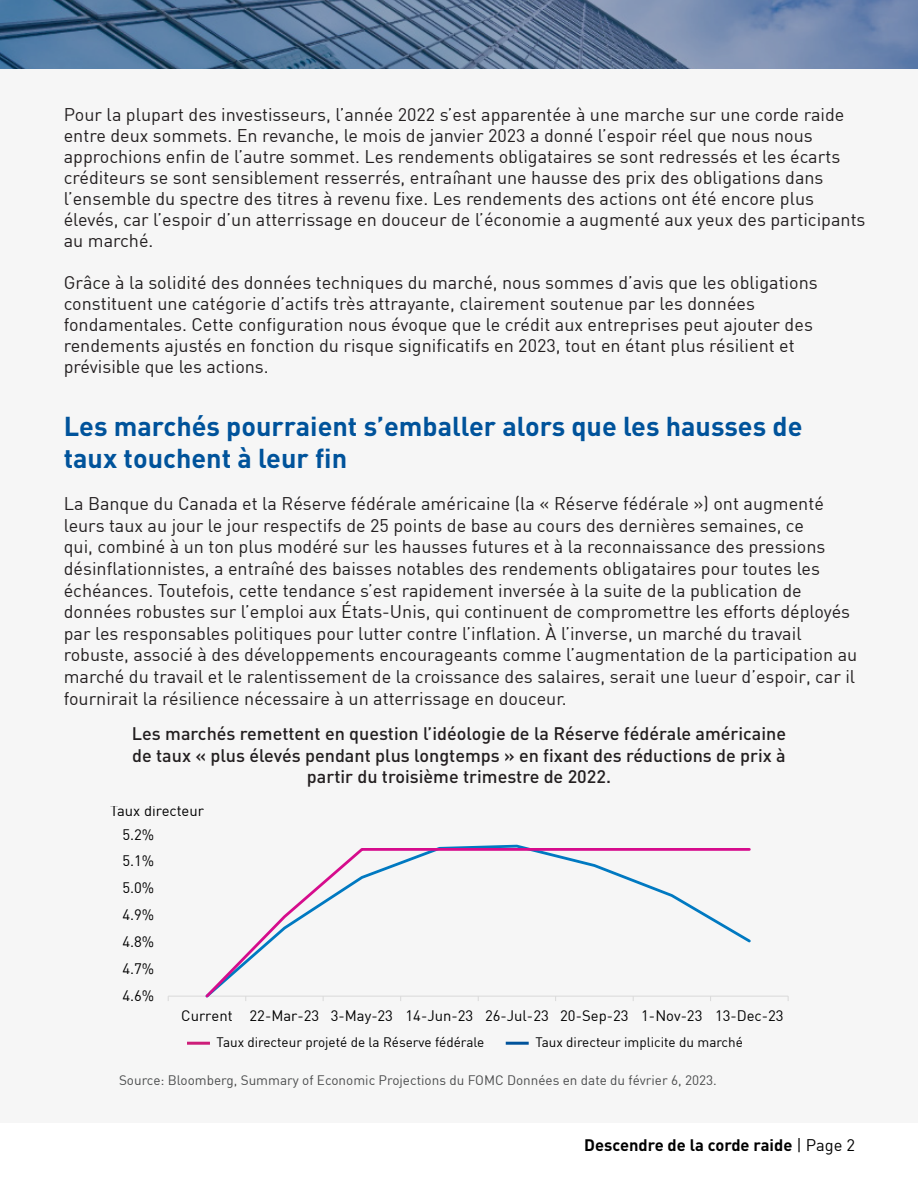
<style>
.page{position:relative;width:918px;height:1188px;background:#fff}
.page>*{position:absolute;margin:0;border:0;box-sizing:border-box;transform-origin:0 0}
.TOC_Body{font:700 27px/32.4px "DIN";color:#00539b}
.TOC_Body-2{font:18px/21px "DIN";color:#231f20}
.TOC_Body-3{font:500 18px/21.6px "DIN";color:#231f20;text-align:center}
.t1{font:700 16.5px "DIN";color:#000}
.t2{font:14.85px "DIN";color:#000}
.TOC_Body-4{font:13.5px "DIN";color:#4b4c4d}
.TOC_Body-5{font:13.5px "DIN";color:#000}
.s1{font-weight:400}
</style>
<div class="page">
<div style="left:0;top:68px;width:918px;height:1055px;background:#f6f6f6"></div>
<svg style="left:0;top:0;width:918px;height:68px;background:#5d789b"></svg>
<hr style="left:168px;top:996px;width:620px;height:1px;background:#d9d9d9">
<svg style="left:203px;top:847px;width:549px;height:150px"></svg>
<hr style="left:187px;top:1042px;width:23px;height:3px;background:#cd1d79">
<hr style="left:506px;top:1042px;width:23px;height:3px;background:#00539b">
<p class="TOC_Body-2" style="left:64px;top:104px;width:803px">Pour la plupart des investisseurs, l’année 2022 s’est apparentée à une marche sur une corde raide entre deux sommets. En revanche, le mois de janvier 2023 a donné l’espoir réel que nous nous approchions enfin de l’autre sommet. Les rendements obligataires se sont redressés et les écarts créditeurs se sont sensiblement resserrés, entraînant une hausse des prix des obligations dans l’ensemble du spectre des titres à revenu fixe. Les rendements des actions ont été encore plus élevés, car l’espoir d’un atterrissage en douceur de l’économie a augmenté aux yeux des participants au marché.</p>
<p class="TOC_Body-2" style="left:64px;top:272px;width:756px">Grâce à la solidité des données techniques du marché, nous sommes d’avis que les obligations constituent une catégorie d’actifs très attrayante, clairement soutenue par les données fondamentales. Cette configuration nous évoque que le crédit aux entreprises peut ajouter des rendements ajustés en fonction du risque significatifs en 2023, tout en étant plus résilient et prévisible que les actions.</p>
<p class="TOC_Body" style="left:64px;top:409px;width:740px">Les marchés pourraient s’emballer alors que les hausses de taux touchent à leur fin</p>
<p class="TOC_Body-2" style="left:64px;top:493px;width:795px;line-height:21.6px">La Banque du Canada et la Réserve fédérale américaine (la « Réserve fédérale ») ont augmenté leurs taux au jour le jour respectifs de 25 points de base au cours des dernières semaines, ce<br>qui, combiné à un ton plus modéré sur les hausses futures et à la reconnaissance des pressions désinflationnistes, a entraîné des baisses notables des rendements obligataires pour toutes les échéances. Toutefois, cette tendance s’est rapidement inversée à la suite de la publication de données robustes sur l’emploi aux États-Unis, qui continuent de compromettre les efforts déployés par les responsables politiques pour lutter contre l’inflation. À l’inverse, un marché du travail robuste, associé à des développements encourageants comme l’augmentation de la participation au marché du travail et le ralentissement de la croissance des salaires, serait une lueur d’espoir, car il fournirait la résilience nécessaire à un atterrissage en douceur.</p>
<p class="TOC_Body-3" style="left:132px;top:722px;width:656px">Les marchés remettent en question l’idéologie de la Réserve fédérale américaine de taux « plus élevés pendant plus longtemps » en fixant des réductions de prix à partir du troisième trimestre de 2022.</p>
<p class="t2" style="left:110px;top:802px;width:95px">Taux directeur</p>
<p class="t2" style="left:123px;top:825px;width:33px">5.2%</p>
<p class="t2" style="left:123px;top:852px;width:33px">5.1%</p>
<p class="t2" style="left:123px;top:879px;width:33px">5.0%</p>
<p class="t2" style="left:123px;top:906px;width:33px">4.9%</p>
<p class="t2" style="left:123px;top:933px;width:33px">4.8%</p>
<p class="t2" style="left:123px;top:960px;width:33px">4.7%</p>
<p class="t2" style="left:123px;top:986px;width:33px">4.6%</p>
<p class="t2" style="left:181px;top:1006px;width:604px">Current 22-Mar-23 3-May-23 14-Jun-23 26-Jul-23 20-Sep-23 1-Nov-23 13-Dec-23</p>
<p class="TOC_Body-5" style="left:217px;top:1034px;width:269px">Taux directeur projeté de la Réserve fédérale</p>
<p class="TOC_Body-5" style="left:535px;top:1034px;width:209px">Taux directeur implicite du marché</p>
<p class="TOC_Body-4" style="left:119px;top:1072px;width:599px">Source: Bloomberg, Summary of Economic Projections du FOMC Données en date du février 6, 2023.</p>
<p class="t1" style="left:584px;top:1134px;width:273px">Descendre de la corde raide <span class="s1">| Page 2</span></p>
</div>
